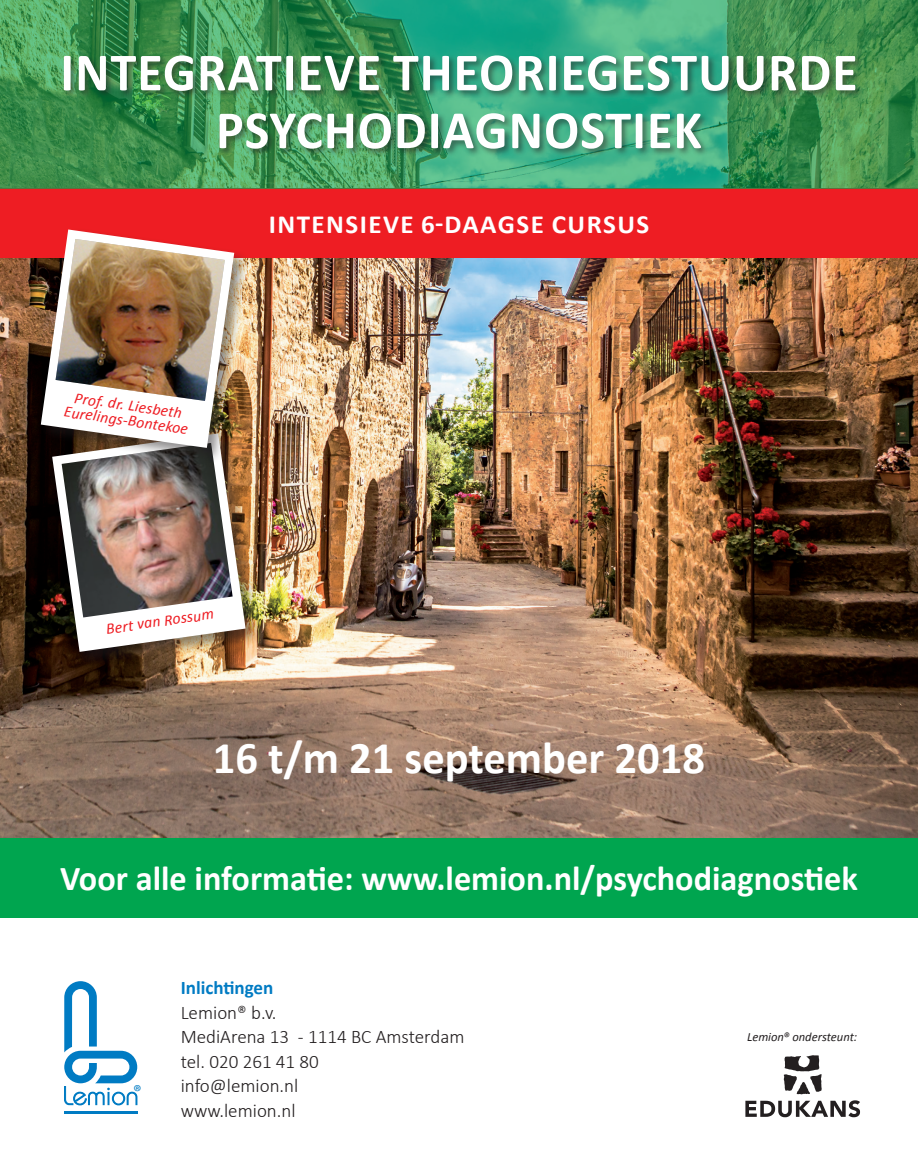
<style>
.page{position:relative;width:918px;height:1176px;background:#fff}
.page>*{position:absolute;margin:0;border:0;box-sizing:border-box;transform-origin:0 0}
.t1{font:700 54.25px/57.8px "Calibri";letter-spacing:.02em;color:#fff;text-align:center;scale:.96 1}
.t2{font:700 45.5px "Calibri";color:#fff}
.t3{font:700 35px "Calibri";color:#fff}
.t4{font:700 26.25px "Calibri";letter-spacing:.055em;color:#fff}
.t5{font:300 19.25px/24.5px "Calibri";color:#231f20}
.t6{font:700 19.25px "Calibri";color:#007bc3}
.t7{font:19.07px "Myriad Pro";color:#007bc3}
.t8{font:italic 15.75px/15px "Calibri";color:#ee1d23;text-align:center}
.t9{font:italic 12.6px "Calibri";color:#231f20}
</style>
<div class="page">
<svg style="left:64px;top:981px;width:73px;height:124px"></svg>
<hr style="left:64px;top:1110px;width:73px;height:3px;background:#007bc3">
<img style="left:0;top:258px;width:918px;height:580px">
<div style="left:0;top:838px;width:918px;height:80px;background:#00a54f"></div>
<div style="left:0;top:189px;width:918px;height:69px;background:#ee1d23"></div>
<div style="left:50px;top:431px;width:211px;height:237px;background:#231f20;opacity:.5"></div>
<div style="left:39px;top:227px;width:211px;height:237px;background:#231f20;opacity:.5"></div>
<img style="left:41px;top:229px;width:205px;height:423px">
<img style="left:56px;top:239px;width:169px;height:162px">
<svg style="left:0;top:0;width:918px;height:189px;background:#3e9b62"></svg>
<div style="left:62px;top:53px;width:802px;height:104px;background:#231f20;opacity:.5"></div>
<svg style="left:784px;top:1055px;width:38px;height:39px"></svg>
<svg style="left:745px;top:1100px;width:115px;height:17px"></svg>
<h1 class="t1" style="left:60px;top:43px;width:832px">INTEGRATIEVE THEORIEGESTUURDE<br>PSYCHODIAGNOSTIEK</h1>
<p class="t8" style="left:67px;top:388px;width:127px;rotate:8deg">Prof. dr. Liesbeth<br>Eurelings-Bontekoe</p>
<h3 class="t4" style="left:269px;top:208px;width:382px">INTENSIEVE 6-DAAGSE CURSUS</h3>
<p class="t8" style="left:105px;top:620px;width:110px;rotate:-8deg">Bert van Rossum</p>
<h2 class="t2" style="left:213px;top:729px;width:493px">16 t/m 21 september 2018</h2>
<h3 class="t3" style="left:60px;top:855px;width:799px">Voor alle informatie: www.lemion.nl/psychodiagnostiek</h3>
<p class="t7" style="left:133px;top:1079px;width:9px">®</p>
<p class="t6" style="left:181px;top:975px;width:94px">Inlichtingen</p>
<p class="t5" style="left:181px;top:999px;width:285px">Lemion® b.v.<br>MediArena 13 - 1114 BC Amsterdam tel. 020 261 41 80<br>info@lemion.nl<br>www.lemion.nl</p>
<p class="t9" style="left:747px;top:1028px;width:112px">Lemion® ondersteunt:</p>
</div>
